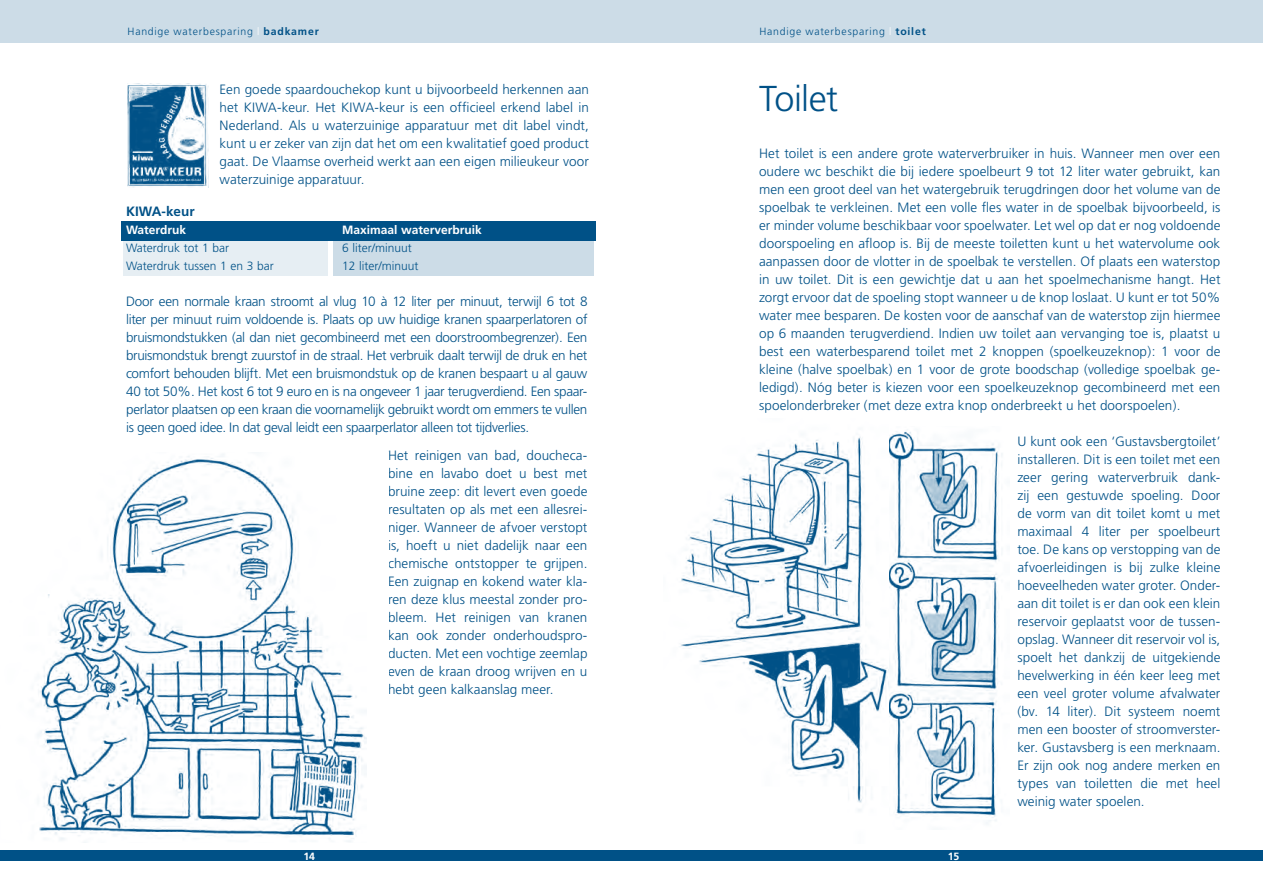
<style>
.page{position:relative;width:1263px;height:893px;background:#fff}
.page>*{position:absolute;margin:0;border:0;box-sizing:border-box;transform-origin:0 0}
.t1{font:300 36px "Frutiger";letter-spacing:-.015em;color:#005187}
.t2{font:300 13.5px/18px "Frutiger";color:#005187;text-align:justify}
.t3{font:700 13.5px "Frutiger";color:#005187}
.t4{font:300 12px "Frutiger";color:#005187}
.t5{font:700 12px "Frutiger";color:#fff}
.t6{font:300 10.5px "Frutiger";letter-spacing:.07em;color:#005187}
.t7{font:700 10.5px "Frutiger";color:#fff}
.s1{color:#fff}
.s2{font-weight:700}
</style>
<div class="page">
<div style="left:0;top:850px;width:631px;height:11px;background:#005187"></div>
<div style="left:0;top:0;width:631px;height:43px;background:#ccdce7"></div>
<div style="left:631px;top:850px;width:632px;height:11px;background:#005187"></div>
<div style="left:631px;top:0;width:632px;height:43px;background:#ccdce7"></div>
<div style="left:333px;top:237px;width:261px;height:39px;background:#ccdce7"></div>
<div style="left:123px;top:237px;width:204px;height:39px;background:#e6eef3"></div>
<div style="left:121px;top:221px;width:474px;height:20px;background:#005187"></div>
<img style="left:128px;top:84px;width:81px;height:103px">
<img style="left:38px;top:454px;width:329px;height:389px">
<img style="left:889px;top:431px;width:114px;height:393px">
<img style="left:680px;top:437px;width:208px;height:374px">
<p class="t6" style="left:128px;top:26px;width:193px">Handige waterbesparing <span class="s1">l</span> <span class="s2">badkamer</span></p>
<p class="t2" style="left:220px;top:81px;width:371px">Een goede spaardouchekop kunt u bijvoorbeeld herkennen aan het KIWA-keur. Het KIWA-keur is een officieel erkend label in Nederland. Als u waterzuinige apparatuur met dit label vindt, kunt u er zeker van zijn dat het om een kwalitatief goed product gaat. De Vlaamse overheid werkt aan een eigen milieukeur voor waterzuinige apparatuur.</p>
<p class="t3" style="left:126px;top:203px;width:70px">KIWA-keur</p>
<p class="t5" style="left:126px;top:223px;width:62px">Waterdruk</p>
<p class="t5" style="left:342px;top:223px;width:141px">Maximaal waterverbruik</p>
<p class="t4" style="left:126px;top:241px;width:105px">Waterdruk tot 1 bar</p>
<p class="t4" style="left:342px;top:241px;width:71px">6 liter/minuut</p>
<p class="t4" style="left:126px;top:259px;width:149px">Waterdruk tussen 1 en 3 bar</p>
<p class="t4" style="left:342px;top:259px;width:78px">12 liter/minuut</p>
<p class="t2" style="left:126px;top:292px;width:463px">Door een normale kraan stroomt al vlug 10 à 12 liter per minuut, terwijl 6 tot 8 liter per minuut ruim voldoende is. Plaats op uw huidige kranen spaarperlatoren of bruismondstukken (al dan niet gecombineerd met een doorstroombegrenzer). Een bruismondstuk brengt zuurstof in de straal. Het verbruik daalt terwijl de druk en het comfort behouden blijft. Met een bruismondstuk op de kranen bespaart u al gauw 40 tot 50%. Het kost 6 tot 9 euro en is na ongeveer 1 jaar terugverdiend. Een spaar&shy;perlator plaatsen op een kraan die voornamelijk gebruikt wordt om emmers te vullen is geen goed idee. In dat geval leidt een spaarperlator alleen tot tijdverlies.</p>
<p class="t2" style="left:388px;top:447px;width:201px">Het reinigen van bad, doucheca&shy;bine en lavabo doet u best met bruine zeep: dit levert even goede resultaten op als met een allesrei&shy;niger. Wanneer de afvoer verstopt is, hoeft u niet dadelijk naar een chemische ontstopper te grijpen.<br>Een zuignap en kokend water kla&shy;ren deze klus meestal zonder pro&shy;bleem. Het reinigen van kranen kan ook zonder onderhoudspro&shy;ducten. Met een vochtige zeemlap even de kraan droog wrijven en u hebt geen kalkaanslag meer.</p>
<p class="t6" style="left:759px;top:26px;width:168px">Handige waterbesparing <span class="s1">l</span> <span class="s2">toilet</span></p>
<h1 class="t1" style="left:759px;top:78px;width:81px">Toilet</h1>
<p class="t2" style="left:759px;top:145px;width:463px">Het toilet is een andere grote waterverbruiker in huis. Wanneer men over een oudere wc beschikt die bij iedere spoelbeurt 9 tot 12 liter water gebruikt, kan men een groot deel van het watergebruik terugdringen door het volume van de spoelbak te verkleinen. Met een volle fles water in de spoelbak bijvoorbeeld, is er minder volume beschikbaar voor spoelwater. Let wel op dat er nog voldoende doorspoeling en afloop is. Bij de meeste toiletten kunt u het watervolume ook aanpassen door de vlotter in de spoelbak te verstellen. Of plaats een waterstop in uw toilet. Dit is een gewichtje dat u aan het spoelmechanisme hangt. Het zorgt ervoor dat de spoeling stopt wanneer u de knop loslaat. U kunt er tot 50% water mee besparen. De kosten voor de aanschaf van de waterstop zijn hiermee op 6 maanden terugverdiend. Indien uw toilet aan vervanging toe is, plaatst u best een waterbesparend toilet met 2 knoppen (spoelkeuzeknop): 1 voor de kleine (halve spoelbak) en 1 voor de grote boodschap (volledige spoelbak ge&shy;ledigd). Nóg beter is kiezen voor een spoelkeuzeknop gecombineerd met een spoelonderbreker (met deze extra knop onderbreekt u het doorspoelen).</p>
<p class="t2" style="left:1017px;top:433px;width:205px">U kunt ook een ‘Gustavsbergtoilet’ installeren. Dit is een toilet met een zeer gering waterverbruik dank&shy;zij een gestuwde spoeling. Door de vorm van dit toilet komt u met maximaal 4 liter per spoelbeurt toe. De kans op verstopping van de afvoerleidingen is bij zulke kleine hoeveelheden water groter. Onder&shy;aan dit toilet is er dan ook een klein reservoir geplaatst voor de tussen&shy;opslag. Wanneer dit reservoir vol is, spoelt het dankzij de uitgekiende hevelwerking in één keer leeg met een veel groter volume afvalwater (bv. 14 liter). Dit systeem noemt men een booster of stroomverster&shy;ker. Gustavsberg is een merknaam.<br>Er zijn ook nog andere merken en types van toiletten die met heel weinig water spoelen.</p>
<p class="t7" style="left:304px;top:850px;width:7px">14</p>
<p class="t7" style="left:948px;top:850px;width:7px">15</p>
</div>
